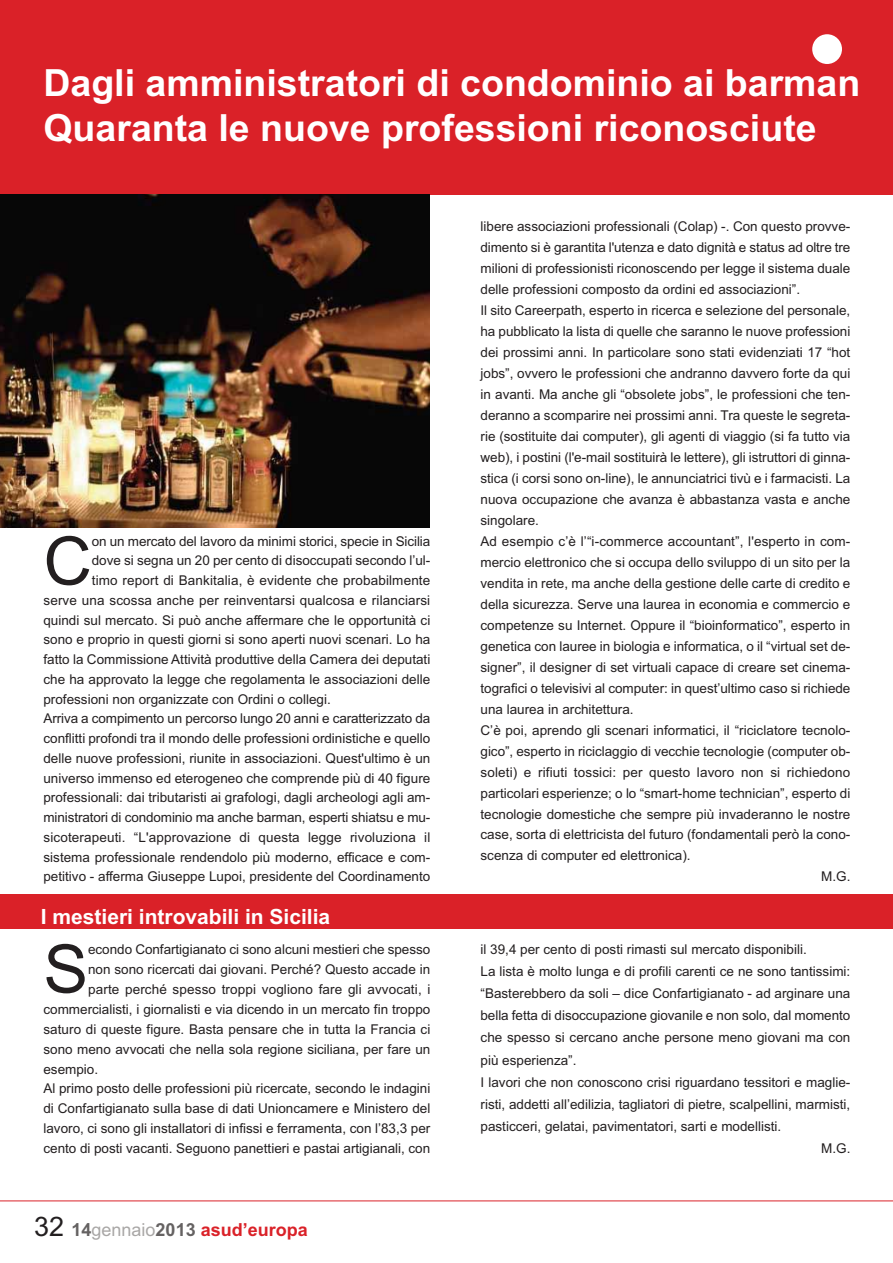
<style>
.page{position:relative;width:893px;height:1263px;background:#fff}
.page>*{position:absolute;margin:0;border:0;box-sizing:border-box;transform-origin:0 0}
.t1{font:67.05px "Arial";color:#231f20}
.t2{font:700 37.5px/45px "Arial";color:#fff}
.t3{font:700 21px "Arial";color:#fff}
.t4{font:700 18px "Arial";color:#da2128}
.t5{font:13.5px "Arial";color:#231f20}
.s1{font-weight:400;font-size:27px;color:#231f20}
.s2{color:#656262}
.s3{font-weight:400;color:#a9a7a6}
</style>
<div class="page">
<div style="left:0;top:0;width:892px;height:194px;background:#da2128"></div>
<div style="left:812px;top:34px;width:30px;height:30px;background:#fff;border-radius:50%"></div>
<hr style="left:0;top:1201px;width:892px;height:1px;background:#da2128">
<div style="left:0;top:895px;width:892px;height:34px;background:#da2128"></div>
<img style="left:0;top:194px;width:429px;height:333px">
<h2 class="t2" style="left:43px;top:64px;width:818px">Dagli amministratori di condominio ai barman<br>Quaranta le nuove professioni riconosciute</h2>
<h1 class="t1" style="left:43px;top:537px;width:50px">C</h1>
<p class="t5" style="left:92px;top:536px;width:340px">on un mercato del lavoro da minimi storici, specie in Sicilia</p>
<p class="t5" style="left:92px;top:556px;width:340px">dove si segna un 20 per cento di disoccupati secondo l’ul-</p>
<p class="t5" style="left:92px;top:575px;width:340px">timo report di Bankitalia, è evidente che probabilmente</p>
<p class="t5" style="left:43px;top:595px;width:388px">serve una scossa anche per reinventarsi qualcosa e rilanciarsi</p>
<p class="t5" style="left:43px;top:615px;width:388px">quindi sul mercato. Si può anche affermare che le opportunità ci</p>
<p class="t5" style="left:43px;top:635px;width:388px">sono e proprio in questi giorni si sono aperti nuovi scenari. Lo ha</p>
<p class="t5" style="left:43px;top:654px;width:388px">fatto la Commissione Attività produttive della Camera dei deputati</p>
<p class="t5" style="left:43px;top:674px;width:388px">che ha approvato la legge che regolamenta le associazioni delle</p>
<p class="t5" style="left:43px;top:694px;width:289px">professioni non organizzate con Ordini o collegi.</p>
<p class="t5" style="left:43px;top:714px;width:388px">Arriva a compimento un percorso lungo 20 anni e caratterizzato da</p>
<p class="t5" style="left:43px;top:733px;width:388px">conflitti profondi tra il mondo delle professioni ordinistiche e quello</p>
<p class="t5" style="left:43px;top:753px;width:388px">delle nuove professioni, riunite in associazioni. Quest'ultimo è un</p>
<p class="t5" style="left:43px;top:773px;width:388px">universo immenso ed eterogeneo che comprende più di 40 figure</p>
<p class="t5" style="left:43px;top:793px;width:388px">professionali: dai tributaristi ai grafologi, dagli archeologi agli am-</p>
<p class="t5" style="left:43px;top:813px;width:388px">ministratori di condominio ma anche barman, esperti shiatsu e mu-</p>
<p class="t5" style="left:43px;top:832px;width:388px">sicoterapeuti. “L'approvazione di questa legge rivoluziona il</p>
<p class="t5" style="left:43px;top:852px;width:388px">sistema professionale rendendolo più moderno, efficace e com-</p>
<p class="t5" style="left:43px;top:872px;width:388px">petitivo - afferma Giuseppe Lupoi, presidente del Coordinamento</p>
<h3 class="t3" style="left:41px;top:909px;width:291px">I mestieri introvabili in Sicilia</h3>
<h1 class="t1" style="left:43px;top:945px;width:46px">S</h1>
<p class="t5" style="left:88px;top:944px;width:344px">econdo Confartigianato ci sono alcuni mestieri che spesso</p>
<p class="t5" style="left:88px;top:964px;width:344px">non sono ricercati dai giovani. Perché? Questo accade in</p>
<p class="t5" style="left:88px;top:984px;width:344px">parte perché spesso troppi vogliono fare gli avvocati, i</p>
<p class="t5" style="left:43px;top:1004px;width:388px">commercialisti, i giornalisti e via dicendo in un mercato fin troppo</p>
<p class="t5" style="left:43px;top:1024px;width:388px">saturo di queste figure. Basta pensare che in tutta la Francia ci</p>
<p class="t5" style="left:43px;top:1044px;width:388px">sono meno avvocati che nella sola regione siciliana, per fare un</p>
<p class="t5" style="left:43px;top:1064px;width:56px">esempio.</p>
<p class="t5" style="left:43px;top:1084px;width:388px">Al primo posto delle professioni più ricercate, secondo le indagini</p>
<p class="t5" style="left:43px;top:1104px;width:388px">di Confartigianato sulla base di dati Unioncamere e Ministero del</p>
<p class="t5" style="left:43px;top:1124px;width:388px">lavoro, ci sono gli installatori di infissi e ferramenta, con l’83,3 per</p>
<p class="t5" style="left:43px;top:1144px;width:388px">cento di posti vacanti. Seguono panettieri e pastai artigianali, con</p>
<h3 class="t4" style="left:34px;top:1223px;width:275px"><span class="s1">32</span> <span class="s2">14</span><span class="s3">gennaio</span><span class="s2">2013</span> asud’europa</h3>
<p class="t5" style="left:480px;top:221px;width:371px">libere associazioni professionali (Colap) -. Con questo provve-</p>
<p class="t5" style="left:480px;top:242px;width:371px">dimento si è garantita l'utenza e dato dignità e status ad oltre tre</p>
<p class="t5" style="left:480px;top:263px;width:371px">milioni di professionisti riconoscendo per legge il sistema duale</p>
<p class="t5" style="left:480px;top:284px;width:321px">delle professioni composto da ordini ed associazioni”.</p>
<p class="t5" style="left:480px;top:305px;width:371px">Il sito Careerpath, esperto in ricerca e selezione del personale,</p>
<p class="t5" style="left:480px;top:326px;width:371px">ha pubblicato la lista di quelle che saranno le nuove professioni</p>
<p class="t5" style="left:480px;top:347px;width:371px">dei prossimi anni. In particolare sono stati evidenziati 17 “hot</p>
<p class="t5" style="left:480px;top:368px;width:371px">jobs”, ovvero le professioni che andranno davvero forte da qui</p>
<p class="t5" style="left:480px;top:389px;width:371px">in avanti. Ma anche gli “obsolete jobs”, le professioni che ten-</p>
<p class="t5" style="left:480px;top:410px;width:371px">deranno a scomparire nei prossimi anni. Tra queste le segreta-</p>
<p class="t5" style="left:480px;top:431px;width:371px">rie (sostituite dai computer), gli agenti di viaggio (si fa tutto via</p>
<p class="t5" style="left:480px;top:452px;width:371px">web), i postini (l'e-mail sostituirà le lettere), gli istruttori di ginna-</p>
<p class="t5" style="left:480px;top:473px;width:371px">stica (i corsi sono on-line), le annunciatrici tivù e i farmacisti. La</p>
<p class="t5" style="left:480px;top:494px;width:371px">nuova occupazione che avanza è abbastanza vasta e anche</p>
<p class="t5" style="left:480px;top:515px;width:60px">singolare.</p>
<p class="t5" style="left:480px;top:536px;width:371px">Ad esempio c’è l’“i-commerce accountant”, l'esperto in com-</p>
<p class="t5" style="left:480px;top:557px;width:371px">mercio elettronico che si occupa dello sviluppo di un sito per la</p>
<p class="t5" style="left:480px;top:578px;width:371px">vendita in rete, ma anche della gestione delle carte di credito e</p>
<p class="t5" style="left:480px;top:599px;width:371px">della sicurezza. Serve una laurea in economia e commercio e</p>
<p class="t5" style="left:480px;top:620px;width:371px">competenze su Internet. Oppure il “bioinformatico”, esperto in</p>
<p class="t5" style="left:480px;top:641px;width:371px">genetica con lauree in biologia e informatica, o il “virtual set de-</p>
<p class="t5" style="left:480px;top:662px;width:371px">signer”, il designer di set virtuali capace di creare set cinema-</p>
<p class="t5" style="left:480px;top:683px;width:371px">tografici o televisivi al computer: in quest’ultimo caso si richiede</p>
<p class="t5" style="left:480px;top:704px;width:154px">una laurea in architettura.</p>
<p class="t5" style="left:480px;top:725px;width:371px">C’è poi, aprendo gli scenari informatici, il “riciclatore tecnolo-</p>
<p class="t5" style="left:480px;top:746px;width:371px">gico”, esperto in riciclaggio di vecchie tecnologie (computer ob-</p>
<p class="t5" style="left:480px;top:767px;width:371px">soleti) e rifiuti tossici: per questo lavoro non si richiedono</p>
<p class="t5" style="left:480px;top:788px;width:371px">particolari esperienze; o lo “smart-home technician”, esperto di</p>
<p class="t5" style="left:480px;top:809px;width:371px">tecnologie domestiche che sempre più invaderanno le nostre</p>
<p class="t5" style="left:480px;top:830px;width:371px">case, sorta di elettricista del futuro (fondamentali però la cono-</p>
<p class="t5" style="left:480px;top:851px;width:211px">scenza di computer ed elettronica).</p>
<p class="t5" style="left:821px;top:872px;width:31px">M.G.</p>
<p class="t5" style="left:480px;top:944px;width:328px">il 39,4 per cento di posti rimasti sul mercato disponibili.</p>
<p class="t5" style="left:480px;top:966px;width:371px">La lista è molto lunga e di profili carenti ce ne sono tantissimi:</p>
<p class="t5" style="left:480px;top:988px;width:371px">“Basterebbero da soli – dice Confartigianato - ad arginare una</p>
<p class="t5" style="left:480px;top:1011px;width:371px">bella fetta di disoccupazione giovanile e non solo, dal momento</p>
<p class="t5" style="left:480px;top:1033px;width:371px">che spesso si cercano anche persone meno giovani ma con</p>
<p class="t5" style="left:480px;top:1055px;width:97px">più esperienza”.</p>
<p class="t5" style="left:480px;top:1077px;width:371px">I lavori che non conoscono crisi riguardano tessitori e maglie-</p>
<p class="t5" style="left:480px;top:1099px;width:371px">risti, addetti all’edilizia, tagliatori di pietre, scalpellini, marmisti,</p>
<p class="t5" style="left:480px;top:1122px;width:302px">pasticceri, gelatai, pavimentatori, sarti e modellisti.</p>
<p class="t5" style="left:821px;top:1144px;width:31px">M.G.</p>
</div>
